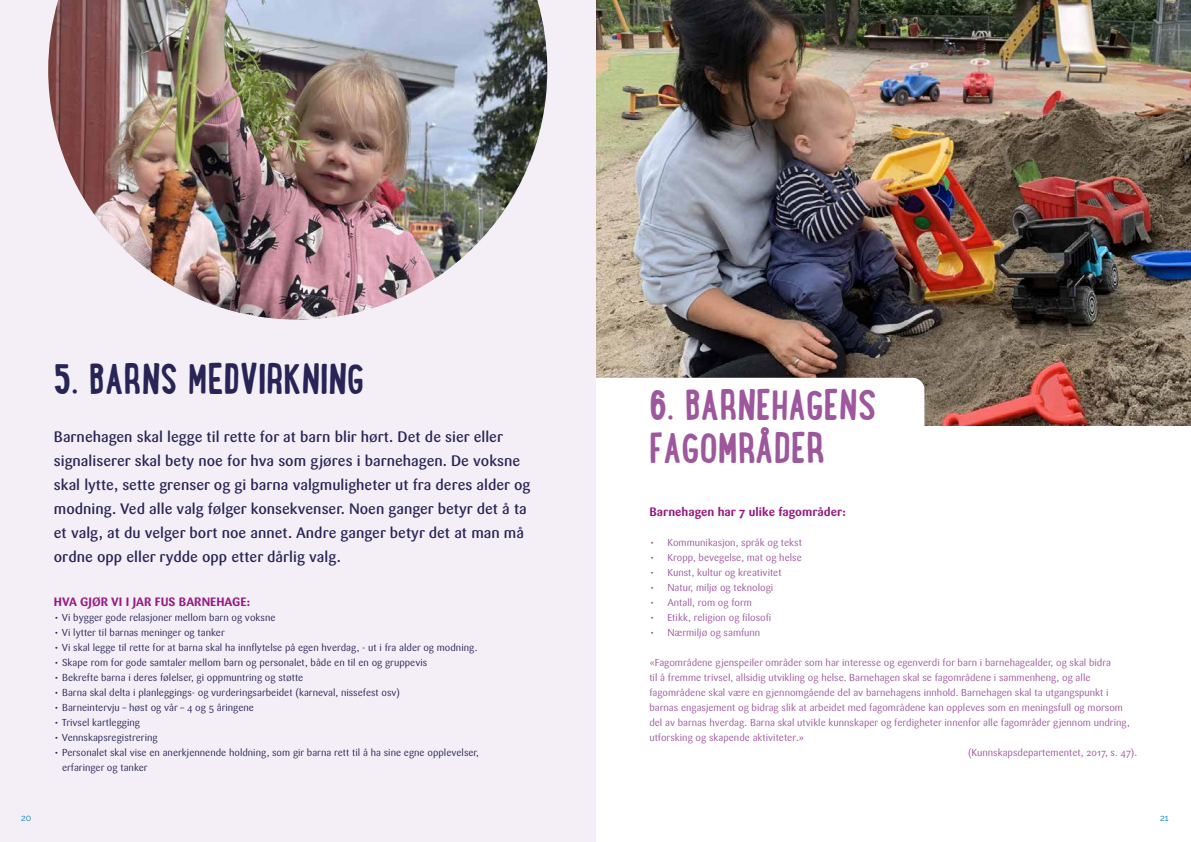
<style>
.page{position:relative;width:1191px;height:842px;background:#fff}
.page>*{position:absolute;margin:0;border:0;box-sizing:border-box;transform-origin:0 0}
.t1{font:700 46px/43px "Lunch Box";color:#9d579c}
.t2{font:700 46px "Lunch Box";color:#282556}
.t3{font:500 15px/24px "Sari OT";color:#282556}
.t4{font:700 12px "Sari OT";color:#951b81}
.t5{font:10px "Sari OT";color:#9d579c}
.t6{font:10px/15px "Sari OT";color:#282556}
.t7{font:9px "Raleway";color:#0783c6}
.s1{font-family:"Minion Pro";font-size:12px}
</style>
<div class="page">
<img style="left:595px;top:0;width:596px;height:426px">
<div style="left:538px;top:378px;width:386px;height:110px;background:#fff;border-radius:12px"></div>
<div style="left:0;top:0;width:595px;height:842px;background:#f4eff7"></div>
<img style="left:48px;top:0;width:499px;height:320px">
<h1 class="t2" style="left:54px;top:348px;width:312px">5. BARNS MEDVIRKNING</h1>
<p class="t3" style="left:54px;top:424px;width:478px">Barnehagen skal legge til rette for at barn blir hørt. Det de sier eller signaliserer skal bety noe for hva som gjøres i barnehagen. De voksne skal lytte, sette grenser og gi barna valgmuligheter ut fra deres alder og modning. Ved alle valg følger konsekvenser. Noen ganger betyr det å ta et valg, at du velger bort noe annet. Andre ganger betyr det at man må ordne opp eller rydde opp etter dårlig valg.</p>
<p class="t4" style="left:54px;top:594px;width:198px">HVA GJØR VI I JAR FUS BARNEHAGE:</p>
<p class="t6" style="left:54px;top:610px;width:223px">• Vi bygger gode relasjoner mellom barn og voksne</p>
<p class="t6" style="left:54px;top:625px;width:172px">• Vi lytter til barnas meninger og tanker</p>
<p class="t6" style="left:54px;top:640px;width:425px">• Vi skal legge til rette for at barna skal ha innflytelse på egen hverdag, - ut i fra alder og modning.</p>
<p class="t6" style="left:54px;top:655px;width:375px">• Skape rom for gode samtaler mellom barn og personalet, både en til en og gruppevis</p>
<p class="t6" style="left:54px;top:670px;width:251px">• Bekrefte barna i deres følelser, gi oppmuntring og støtte</p>
<p class="t6" style="left:54px;top:685px;width:347px">• Barna skal delta i planleggings- og vurderingsarbeidet (karneval, nissefest osv)</p>
<p class="t6" style="left:54px;top:700px;width:202px">• Barneintervju – høst og vår – 4 og 5 åringene</p>
<p class="t6" style="left:54px;top:715px;width:88px">• Trivsel kartlegging</p>
<p class="t6" style="left:54px;top:730px;width:105px">• Vennskapsregistrering</p>
<p class="t6" style="left:62px;top:745px;width:418px;text-indent:-8px">• Personalet skal vise en anerkjennende holdning, som gir barna rett til å ha sine egne opplevelser, erfaringer og tanker</p>
<h1 class="t1" style="left:649px;top:382px;width:229px">6. BARNEHAGENS<br>FAGOMRÅDER</h1>
<p class="t4" style="left:649px;top:504px;width:198px">Barnehagen har 7 ulike fagområder:</p>
<p class="t5" style="left:649px;top:536px;width:154px">• Kommunikasjon, språk og tekst</p>
<p class="t5" style="left:649px;top:551px;width:154px">• Kropp, bevegelse, mat og helse</p>
<p class="t5" style="left:649px;top:566px;width:134px">• Kunst, kultur og kreativitet</p>
<p class="t5" style="left:649px;top:581px;width:125px">• Natur, miljø og teknologi</p>
<p class="t5" style="left:649px;top:596px;width:104px">• Antall, rom og form</p>
<p class="t5" style="left:649px;top:611px;width:123px">• Etikk, religion og filosofi</p>
<p class="t5" style="left:649px;top:626px;width:112px">• Nærmiljø og samfunn</p>
<p class="t5" style="left:649px;top:656px;width:463px">«Fagområdene gjenspeiler områder som har interesse og egenverdi for barn i barnehagealder, og skal bidra</p>
<p class="t5" style="left:649px;top:671px;width:442px">til å fremme trivsel, allsidig utvikling og helse. Barnehagen skal se fagområdene i sammenheng, og alle</p>
<p class="t5" style="left:649px;top:686px;width:461px">fagområdene skal være en gjennomgående del av barnehagens innhold. Barnehagen skal ta utgangspunkt i</p>
<p class="t5" style="left:649px;top:701px;width:475px">barnas engasjement og bidrag slik at arbeidet med fagområdene kan oppleves som en meningsfull og morsom</p>
<p class="t5" style="left:649px;top:716px;width:482px">del av barnas hverdag. Barna skal utvikle kunnskaper og ferdigheter innenfor alle fagområder gjennom undring,</p>
<p class="t5" style="left:649px;top:731px;width:156px">utforsking og skapende aktiviteter<span class="s1">.»</span></p>
<p class="t5" style="left:968px;top:746px;width:171px">(Kunnskapsdepartementet, 2017, s. 47).</p>
<p class="t7" style="left:21px;top:812px;width:12px">20</p>
<p class="t7" style="left:1160px;top:812px;width:10px">21</p>
</div>
